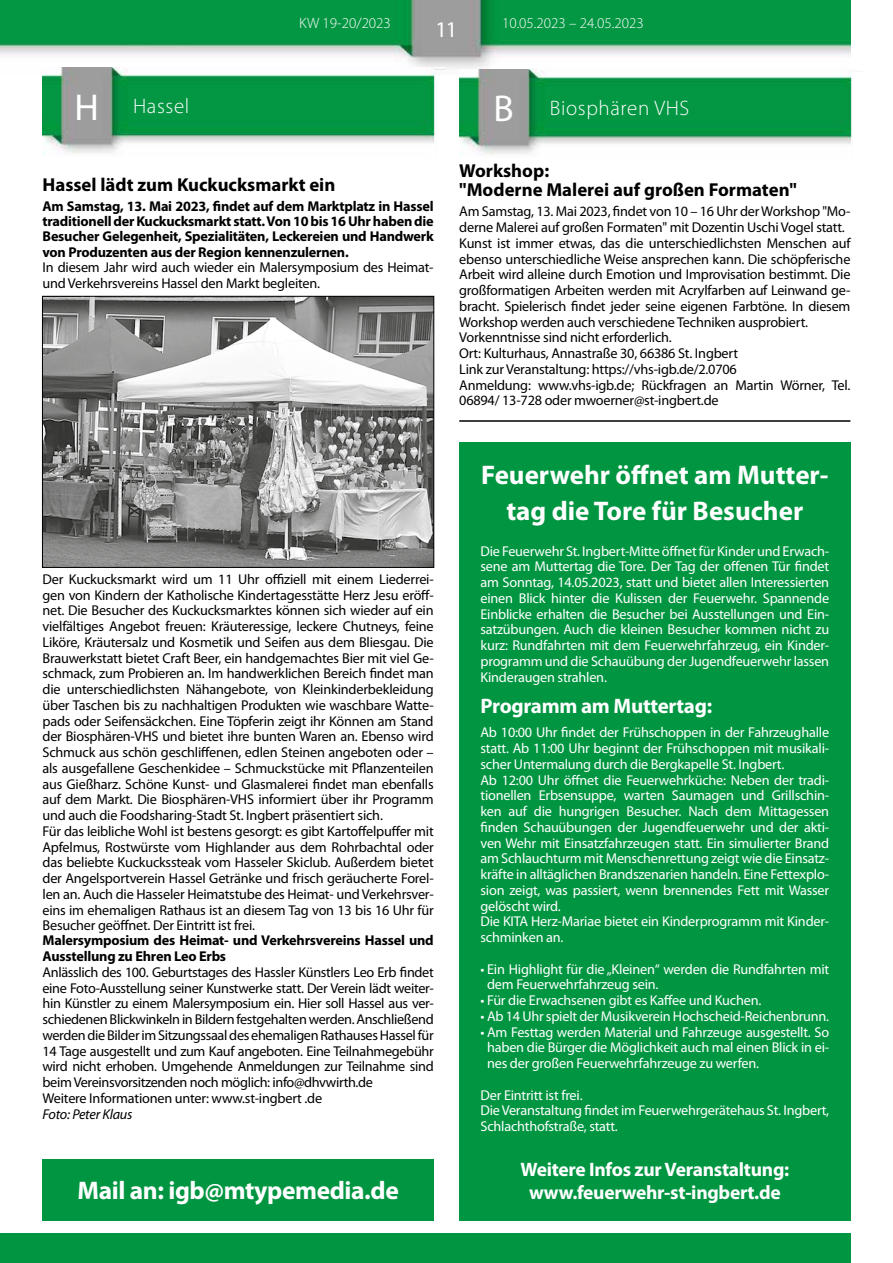
<style>
.page{position:relative;width:893px;height:1263px;background:#fff}
.page>*{position:absolute;margin:0;border:0;box-sizing:border-box;transform-origin:0 0}
.t1{font:700 27px/36px "Myriad Pro";color:#fff;text-align:center}
.t2{font:700 25.5px "Myriad Pro";letter-spacing:-.015em;color:#fff}
.t3{font:22.5px "Myriad Pro";color:#fff}
.t4{font:300 21px "Myriad Pro";letter-spacing:.03em;color:#fff}
.t5{font:700 21px "Myriad Pro";letter-spacing:-.015em;color:#fff}
.t6{font:700 19.5px "Myriad Pro";letter-spacing:-.015em;color:#fff}
.t7{font:700 18.75px/19.5px "Myriad Pro";color:#000}
.t8{font:300 15px "Myriad Pro";color:#fff}
.t9{font:14.25px/15.8px "Myriad Pro";letter-spacing:-.015em;color:#000}
.t10{font:14.25px/15.8px "Myriad Pro";letter-spacing:-.015em;color:#fff}
.t11{font:700 14.25px/15.3px "Myriad Pro";letter-spacing:-.015em;color:#000;text-align:justify}
.t12{font:italic 14.25px "Myriad Pro";letter-spacing:-.015em;color:#000}
.s1{font-weight:400;font-size:37.5px}
</style>
<div class="page">
<img style="left:0;top:0;width:850px;height:69px">
<div style="left:0;top:1233px;width:850px;height:30px;background:#009641"></div>
<img style="left:43px;top:68px;width:403px;height:87px">
<img style="left:44px;top:298px;width:388px;height:268px">
<div style="left:42px;top:296px;width:392px;height:272px;border:1px solid #000"></div>
<img style="left:459px;top:69px;width:397px;height:87px">
<div style="left:459px;top:442px;width:391px;height:778px;background:#009641"></div>
<div style="left:43px;top:1159px;width:391px;height:61px;background:#009641"></div>
<hr style="left:459px;top:420px;width:391px;height:2px;background:#000">
<h3 class="t4" style="left:75px;top:94px;width:116px"><span class="s1">H</span> Hassel</h3>
<p class="t8" style="left:299px;top:14px;width:93px">KW 19-20/2023</p>
<p class="t8" style="left:502px;top:14px;width:143px">10.05.2023 – 24.05.2023</p>
<h3 class="t3" style="left:435px;top:15px;width:23px">11</h3>
<h3 class="t4" style="left:493px;top:95px;width:197px"><span class="s1">B</span> Biosphären VHS</h3>
<h3 class="t7" style="left:43px;top:175px;width:294px">Hassel lädt zum Kuckucksmarkt ein</h3>
<p class="t11" style="left:43px;top:198px;width:393px">Am Samstag, 13. Mai 2023, findet auf dem Marktplatz in Hassel traditionell der Kuckucksmarkt statt. Von 10 bis 16 Uhr haben die Besucher Gelegenheit, Spezialitäten, Leckereien und Handwerk von Produzenten aus der Region kennenzulernen.</p>
<p class="t9" style="left:43px;top:259px;width:393px">In diesem Jahr wird auch wieder ein Malersymposium des Heimat&shy;und Verkehrsvereins Hassel den Markt begleiten.</p>
<h3 class="t7" style="left:459px;top:160px;width:339px">Workshop:<br>"Moderne Malerei auf großen Formaten"</h3>
<p class="t9" style="left:459px;top:204px;width:393px">Am Samstag, 13. Mai 2023, findet von 10 – 16 Uhr der Workshop "Mo&shy;derne Malerei auf großen Formaten" mit Dozentin Uschi Vogel statt.<br>Kunst ist immer etwas, das die unterschiedlichsten Menschen auf ebenso unterschiedliche Weise ansprechen kann. Die schöpferische Arbeit wird alleine durch Emotion und Improvisation bestimmt. Die großformatigen Arbeiten werden mit Acrylfarben auf Leinwand ge&shy;bracht. Spielerisch findet jeder seine eigenen Farbtöne. In diesem Workshop werden auch verschiedene Techniken ausprobiert.<br>Vorkenntnisse sind nicht erforderlich.<br>Ort: Kulturhaus, Annastraße 30, 66386 St. Ingbert<br>Link zur Veranstaltung: https://vhs-igb.de/2.0706<br>Anmeldung: www.vhs-igb.de; Rückfragen an Martin Wörner, Tel.<br>06894/ 13-728 oder mwoerner@st-ingbert.de</p>
<h1 class="t1" style="left:481px;top:456px;width:349px">Feuerwehr öffnet am Mutter&shy;tag die Tore für Besucher</h1>
<p class="t10" style="left:480px;top:543px;width:350px;text-align:justify">Die Feuerwehr St. Ingbert-Mitte öffnet für Kinder und Erwach&shy;sene am Muttertag die Tore. Der Tag der offenen Tür findet am Sonntag, 14.05.2023, statt und bietet allen Interessierten einen Blick hinter die Kulissen der Feuerwehr. Spannende Einblicke erhalten die Besucher bei Ausstellungen und Ein&shy;satzübungen. Auch die kleinen Besucher kommen nicht zu kurz: Rundfahrten mit dem Feuerwehrfahrzeug, ein Kinder&shy;programm und die Schauübung der Jugendfeuerwehr lassen Kinderaugen strahlen.</p>
<h3 class="t5" style="left:480px;top:692px;width:233px">Programm am Muttertag:</h3>
<p class="t10" style="left:480px;top:724px;width:350px">Ab 10:00 Uhr findet der Frühschoppen in der Fahrzeughalle statt. Ab 11:00 Uhr beginnt der Frühschoppen mit musikali&shy;scher Untermalung durch die Bergkapelle St. Ingbert.<br>Ab 12:00 Uhr öffnet die Feuerwehrküche: Neben der tradi&shy;tionellen Erbsensuppe, warten Saumagen und Grillschin&shy;ken auf die hungrigen Besucher. Nach dem Mittagessen finden Schauübungen der Jugendfeuerwehr und der akti&shy;ven Wehr mit Einsatzfahrzeugen statt. Ein simulierter Brand am Schlauchturm mit Menschenrettung zeigt wie die Einsatz&shy;kräfte in alltäglichen Brandszenarien handeln. Eine Fettexplo&shy;sion zeigt, was passiert, wenn brennendes Fett mit Wasser gelöscht wird.<br>Die KITA Herz-Mariae bietet ein Kinderprogramm mit Kinder&shy;schminken an.</p>
<p class="t10" style="left:487px;top:961px;width:344px;text-indent:-7px">• Ein Highlight für die „Kleinen“ werden die Rundfahrten mit dem Feuerwehrfahrzeug sein.</p>
<p class="t10" style="left:480px;top:992px;width:282px">• Für die Erwachsenen gibt es Kaffee und Kuchen.</p>
<p class="t10" style="left:480px;top:1008px;width:350px">• Ab 14 Uhr spielt der Musikverein Hochscheid-Reichenbrunn.</p>
<p class="t10" style="left:487px;top:1024px;width:344px;text-align:justify;text-indent:-7px">• Am Festtag werden Material und Fahrzeuge ausgestellt. So haben die Bürger die Möglichkeit auch mal einen Blick in ei&shy;nes der großen Feuerwehrfahrzeuge zu werfen.</p>
<p class="t10" style="left:480px;top:1087px;width:350px">Der Eintritt ist frei.<br>Die Veranstaltung findet im Feuerwehrgerätehaus St. Ingbert,<br>Schlachthofstraße, statt.</p>
<h3 class="t6" style="left:520px;top:1157px;width:270px">Weitere Infos zur Veranstaltung:</h3>
<p class="t9" style="left:43px;top:571px;width:393px">Der Kuckucksmarkt wird um 11 Uhr offiziell mit einem Liederrei&shy;gen von Kindern der Katholische Kindertagesstätte Herz Jesu eröff&shy;net. Die Besucher des Kuckucksmarktes können sich wieder auf ein vielfältiges Angebot freuen: Kräuteressige, leckere Chutneys, feine Liköre, Kräutersalz und Kosmetik und Seifen aus dem Bliesgau. Die Brauwerkstatt bietet Craft Beer, ein handgemachtes Bier mit viel Ge&shy;schmack, zum Probieren an. Im handwerklichen Bereich findet man die unterschiedlichsten Nähangebote, von Kleinkinderbekleidung über Taschen bis zu nachhaltigen Produkten wie waschbare Watte&shy;pads oder Seifensäckchen. Eine Töpferin zeigt ihr Können am Stand der Biosphären-VHS und bietet ihre bunten Waren an. Ebenso wird Schmuck aus schön geschliffenen, edlen Steinen angeboten oder – als ausgefallene Geschenkidee – Schmuckstücke mit Pflanzenteilen aus Gießharz. Schöne Kunst- und Glasmalerei findet man ebenfalls auf dem Markt. Die Biosphären-VHS informiert über ihr Programm und auch die Foodsharing-Stadt St. Ingbert präsentiert sich.<br>Für das leibliche Wohl ist bestens gesorgt: es gibt Kartoffelpuffer mit Apfelmus, Rostwürste vom Highlander aus dem Rohrbachtal oder das beliebte Kuckuckssteak vom Hasseler Skiclub. Außerdem bietet der Angelsportverein Hassel Getränke und frisch geräucherte Forel&shy;len an. Auch die Hasseler Heimatstube des Heimat- und Verkehrsver&shy;eins im ehemaligen Rathaus ist an diesem Tag von 13 bis 16 Uhr für Besucher geöffnet. Der Eintritt ist frei.</p>
<p class="t11" style="left:43px;top:932px;width:393px;line-height:15.8px">Malersymposium des Heimat- und Verkehrsvereins Hassel und<br>Ausstellung zu Ehren Leo Erbs</p>
<p class="t9" style="left:43px;top:964px;width:393px">Anlässlich des 100. Geburtstages des Hassler Künstlers Leo Erb findet eine Foto-Ausstellung seiner Kunstwerke statt. Der Verein lädt weiter&shy;hin Künstler zu einem Malersymposium ein. Hier soll Hassel aus ver&shy;schiedenen Blickwinkeln in Bildern festgehalten werden. Anschließend werden die Bilder im Sitzungssaal des ehemaligen Rathauses Hassel für 14 Tage ausgestellt und zum Kauf angeboten. Eine Teilnahmegebühr wird nicht erhoben. Umgehende Anmeldungen zur Teilnahme sind beim Vereinsvorsitzenden noch möglich: info@dhvwirth.de<br>Weitere Informationen unter: www.st-ingbert .de</p>
<p class="t12" style="left:43px;top:1105px;width:92px">Foto: Peter Klaus</p>
<h2 class="t2" style="left:77px;top:1174px;width:323px">Mail an: igb@mtypemedia.de</h2>
<h3 class="t6" style="left:529px;top:1179px;width:253px">www.feuerwehr-st-ingbert.de</h3>
</div>
